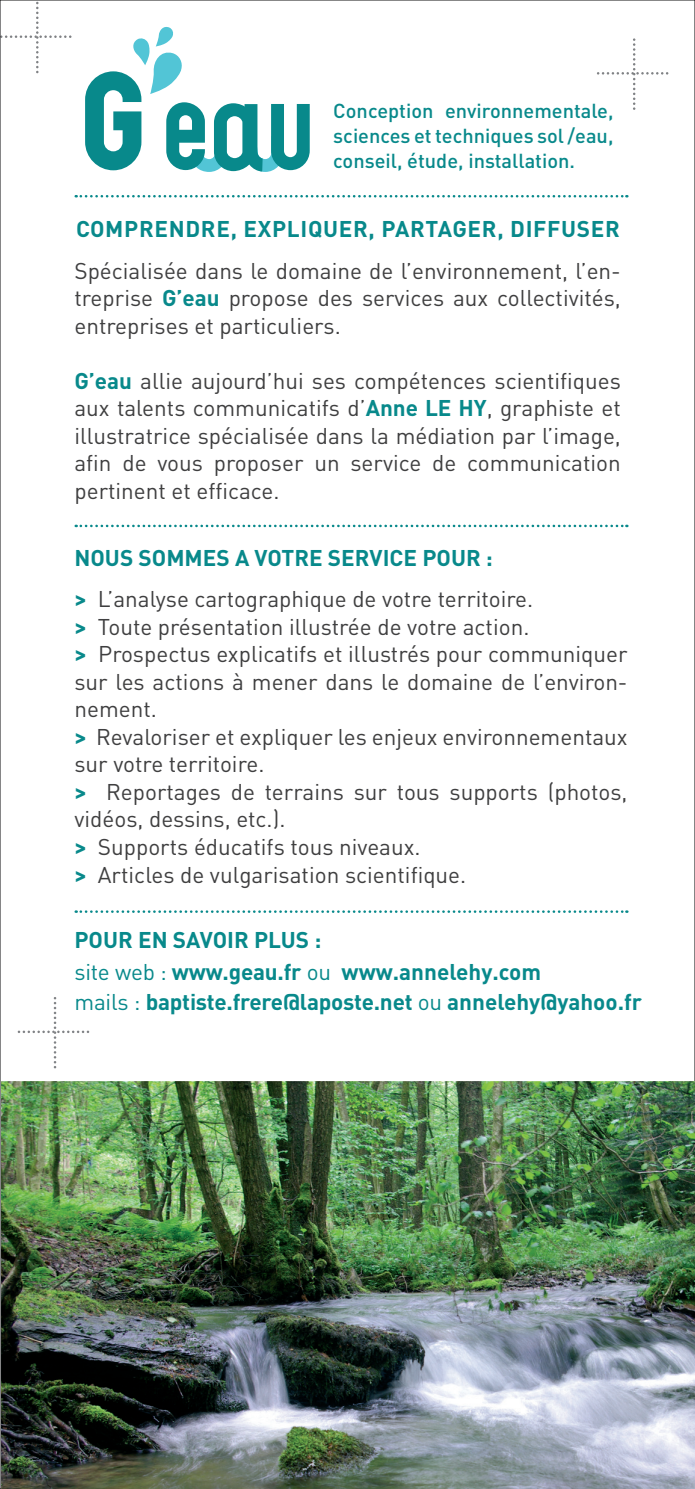
<style>
.page{position:relative;width:695px;height:1489px;background:#fff}
.page>*{position:absolute;margin:0;border:0;box-sizing:border-box;transform-origin:0 0}
.t1{font:22.5px/27.5px "DIN Pro";color:#3f3f40;text-align:justify}
.t2{font:700 22.5px/31px "DIN Pro";color:#08898b}
.t3{font:700 22.5px "DIN Pro";letter-spacing:.03em;color:#08898b}
.t4{font:500 20px/25px "DIN Pro";color:#08898b;text-align:justify}
.s1{font-weight:700;color:#08898b}
.s2{font-weight:400}
</style>
<div class="page">
<img style="left:2px;top:1081px;width:692px;height:407px">
<svg style="left:85px;top:27px;width:225px;height:145px"></svg>
<svg style="left:597px;top:38px;width:71px;height:72px"></svg>
<svg style="left:76px;top:910px;width:551px;height:2px"></svg>
<svg style="left:76px;top:195px;width:551px;height:2px"></svg>
<svg style="left:18px;top:997px;width:71px;height:71px"></svg>
<svg style="left:76px;top:524px;width:551px;height:3px"></svg>
<svg style="left:0;top:2px;width:71px;height:71px"></svg>
<p class="t4" style="left:333px;top:97px;width:281px">Conception environnementale, sciences et techniques sol /eau, conseil, étude, installation.</p>
<p class="t3" style="left:76px;top:213px;width:545px">COMPRENDRE, EXPLIQUER, PARTAGER, DIFFUSER</p>
<p class="t1" style="left:74px;top:256px;width:548px">Spécialisée dans le domaine de l’environnement, l’en&shy;treprise <span class="s1">G’eau</span> propose des services aux collectivités, entreprises et particuliers.</p>
<p class="t1" style="left:74px;top:366px;width:548px"><span class="s1">G’eau</span> allie aujourd’hui ses compétences scientifiques aux talents communicatifs d’<span class="s1">Anne LE HY</span>, graphiste et illustratrice spécialisée dans la médiation par l’image, afin de vous proposer un service de communication pertinent et efficace.</p>
<p class="t1" style="left:74px;top:536px;width:460px;line-height:41.2px"><span class="s1">NOUS SOMMES A VOTRE SERVICE POUR :<br>&gt;</span> L’analyse cartographique de votre territoire.</p>
<p class="t1" style="left:74px;top:612px;width:554px;text-align:left"><span class="s1">&gt;</span> Toute présentation illustrée de votre action.<br><span class="s1">&gt;</span> Prospectus explicatifs et illustrés pour communiquer sur les actions à mener dans le domaine de l’environ&shy;nement.<br><span class="s1">&gt;</span> Revaloriser et expliquer les enjeux environnementaux sur votre territoire.<br><span class="s1">&gt;</span> Reportages de terrains sur tous supports (photos, vidéos, dessins, etc.).<br><span class="s1">&gt;</span> Supports éducatifs tous niveaux.<br><span class="s1">&gt;</span> Articles de vulgarisation scientifique.</p>
<p class="t2" style="left:74px;top:923px;width:569px">POUR EN SAVOIR PLUS :<br><span class="s2">site web :</span> www.geau.fr <span class="s2">ou</span> www.annelehy.com<br><span class="s2">mails :</span> baptiste.frere@laposte.net <span class="s2">ou</span> annelehy@yahoo.fr</p>
</div>
